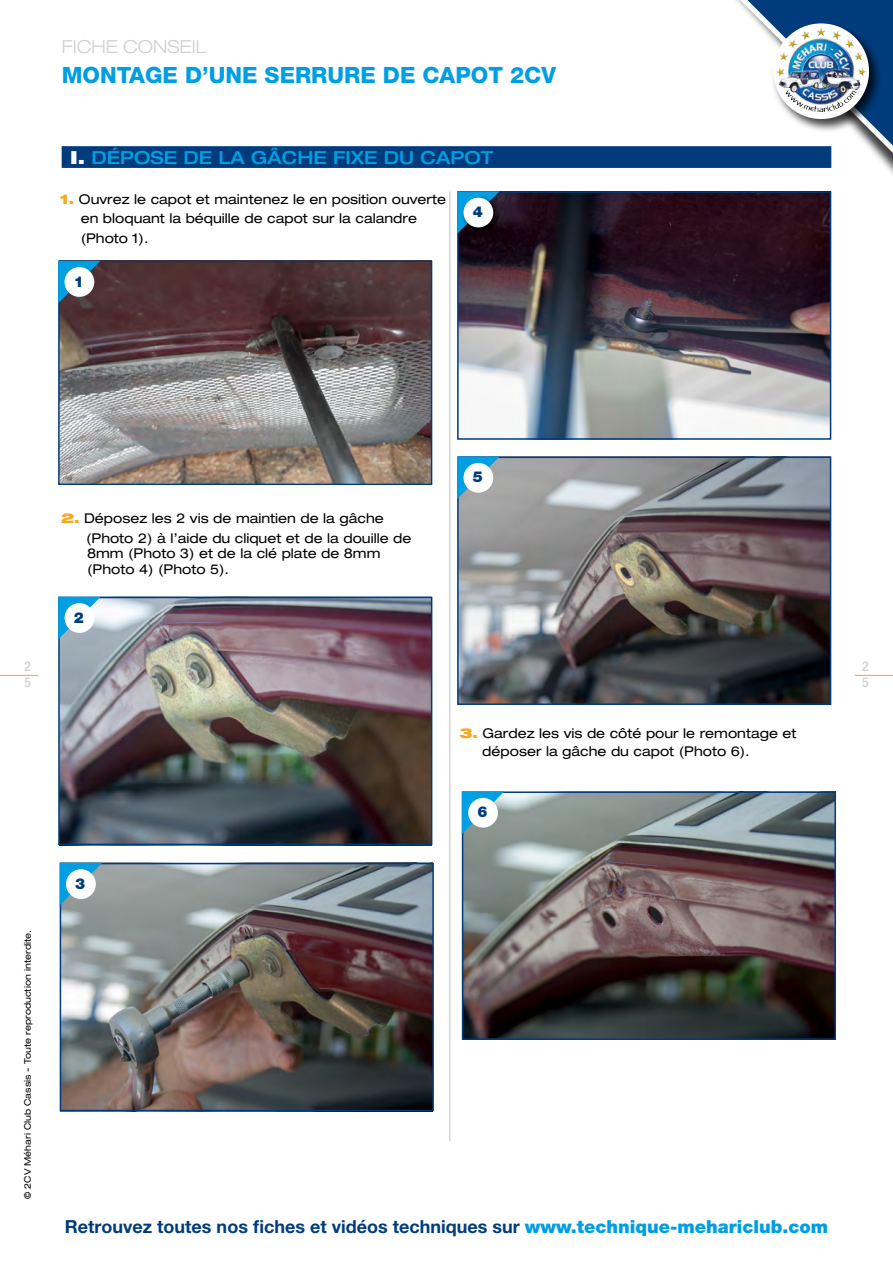
<style>
.page{position:relative;width:893px;height:1263px;background:#fff}
.page>*{position:absolute;margin:0;border:0;box-sizing:border-box;transform-origin:0 0}
.t1{font:800 22.5px "Helvetica Neue LT Pro";color:#009ee3}
.t2{font:700 18px "Helvetica Neue LT Pro";color:#003c7c}
.t3{font:500 expanded 18px "Helvetica Neue LT Pro";color:#009ee3}
.t4{font:300 expanded 18px "Helvetica Neue LT Pro";color:#cfd0d0}
.t5{font:900 15px "Helvetica Neue LT Pro";color:#003c7c}
.t6{font:expanded 13.5px/15.6px "Helvetica Neue LT Pro";color:#000}
.t7{font:500 condensed 13.5px/16px "Helvetica Neue LT Pro";color:#cfd0d0}
.t8{font:expanded 9px "Helvetica Neue LT Pro";color:#000}
.s1{font-weight:900;color:#fff}
.s2{font-weight:900;color:#f7a721}
.s3{font-weight:900;color:#009ee3}
</style>
<div class="page">
<img style="left:736px;top:0;width:157px;height:175px">
<hr style="left:0;top:675px;width:38px;height:1px;background:#f7a721">
<hr style="left:855px;top:675px;width:38px;height:1px;background:#f7a721">
<div style="left:62px;top:146px;width:769px;height:22px;background:#003c7c"></div>
<img style="left:60px;top:263px;width:370px;height:220px">
<div style="left:58px;top:261px;width:374px;height:224px;border:1px solid #003c7c"></div>
<img style="left:460px;top:459px;width:368px;height:243px">
<div style="left:457px;top:456px;width:374px;height:249px;border:2px solid #003c7c"></div>
<img style="left:460px;top:194px;width:368px;height:243px">
<div style="left:457px;top:191px;width:374px;height:249px;border:2px solid #003c7c"></div>
<svg style="left:58px;top:261px;width:43px;height:42px"></svg>
<div style="left:63px;top:265px;width:38px;height:39px;background:#000;opacity:.75"></div>
<div style="left:65px;top:267px;width:29px;height:30px;background:#fff;border-radius:50%"></div>
<svg style="left:457px;top:191px;width:43px;height:43px"></svg>
<div style="left:461px;top:195px;width:39px;height:39px;background:#000;opacity:.75"></div>
<div style="left:463px;top:198px;width:30px;height:29px;background:#fff;border-radius:50%"></div>
<svg style="left:457px;top:456px;width:43px;height:43px"></svg>
<div style="left:461px;top:461px;width:39px;height:38px;background:#000;opacity:.75"></div>
<div style="left:463px;top:463px;width:30px;height:30px;background:#fff;border-radius:50%"></div>
<img style="left:61px;top:600px;width:368px;height:242px">
<div style="left:58px;top:597px;width:374px;height:248px;border:2px solid #003c7c"></div>
<svg style="left:58px;top:597px;width:43px;height:42px"></svg>
<div style="left:65px;top:603px;width:29px;height:30px;background:#fff;border-radius:50%"></div>
<img style="left:63px;top:866px;width:368px;height:242px">
<div style="left:60px;top:863px;width:374px;height:248px;border:2px solid #003c7c"></div>
<svg style="left:60px;top:863px;width:42px;height:42px"></svg>
<div style="left:66px;top:869px;width:30px;height:30px;background:#fff;border-radius:50%"></div>
<img style="left:465px;top:794px;width:368px;height:243px">
<div style="left:462px;top:791px;width:374px;height:249px;border:2px solid #003c7c"></div>
<svg style="left:462px;top:791px;width:42px;height:43px"></svg>
<div style="left:468px;top:798px;width:30px;height:30px;background:#fff;border-radius:50%"></div>
<hr style="left:449px;top:191px;width:1px;height:950px;background:#cfd0d0">
<h2 class="t4" style="left:62px;top:36px;width:146px">FICHE CONSEIL</h2>
<h1 class="t1" style="left:62px;top:61px;width:496px">MONTAGE D’UNE SERRURE DE CAPOT 2CV</h1>
<h2 class="t3" style="left:70px;top:146px;width:424px"><span class="s1">I.</span> DÉPOSE DE LA GÂCHE FIXE DU CAPOT</h2>
<p class="t6" style="left:81px;top:190px;width:367px;line-height:18.6px;text-indent:-21px"><span class="s2">1.</span> Ouvrez le capot et maintenez le en position ouverte en bloquant la béquille de capot sur la calandre</p>
<p class="t5" style="left:473px;top:203px;width:12px">4</p>
<p class="t6" style="left:81px;top:230px;width:69px">(Photo 1).</p>
<p class="t5" style="left:74px;top:273px;width:12px">1</p>
<p class="t6" style="left:61px;top:511px;width:324px"><span class="s2">2.</span> Déposez les 2 vis de maintien de la gâche</p>
<p class="t6" style="left:86px;top:530px;width:327px">(Photo 2) à l’aide du cliquet et de la douille de<br>8mm (Photo 3) et de la clé plate de 8mm (Photo 4) (Photo 5).</p>
<p class="t5" style="left:74px;top:609px;width:12px">2</p>
<p class="t5" style="left:473px;top:468px;width:12px">5</p>
<p class="t7" style="left:24px;top:657px;width:8px">2<br>5</p>
<p class="t7" style="left:862px;top:657px;width:8px">2<br>5</p>
<p class="t6" style="left:482px;top:724px;width:316px;line-height:18.1px;text-indent:-23px"><span class="s2">3.</span> Gardez les vis de côté pour le remontage et déposer la gâche du capot (Photo 6).</p>
<p class="t8" style="left:22px;top:1199px;width:270px;rotate:-90deg">© 2CV Méhari Club Cassis - Toute reproduction interdite.</p>
<p class="t5" style="left:75px;top:874px;width:12px">3</p>
<p class="t5" style="left:477px;top:803px;width:12px">6</p>
<h2 class="t2" style="left:65px;top:1215px;width:765px">Retrouvez toutes nos fiches et vidéos techniques sur <span class="s3">www.technique-mehariclub.com</span></h2>
</div>
